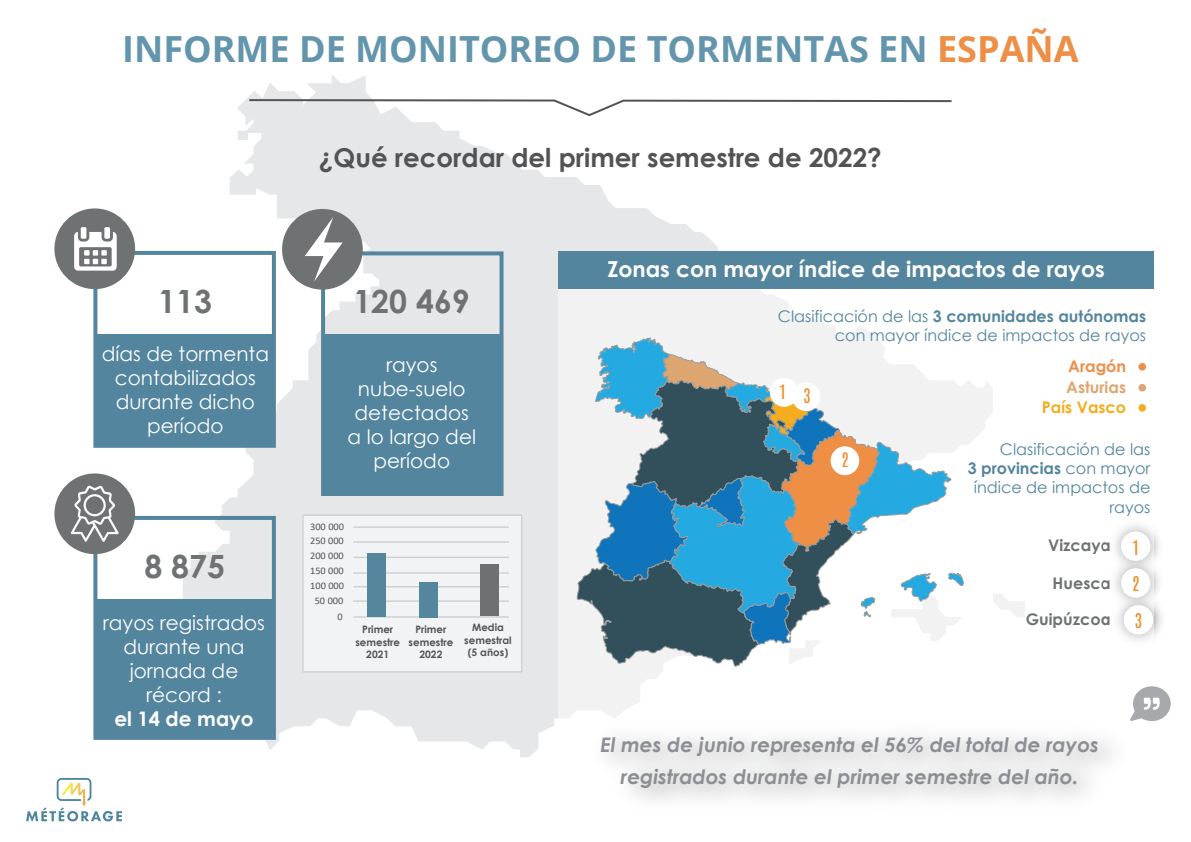
<style>
.page{position:relative;width:1191px;height:842px;background:#fff}
.page>*{position:absolute;margin:0;border:0;box-sizing:border-box;transform-origin:0 0}
.t1{font:700 36px "Open Sans";color:#6396ad}
.t2{font:700 32px "Century Gothic";color:#6e7273}
.t3{font:700 26px "Century Gothic";color:#525352}
.t4{font:700 22px "Century Gothic";color:#fff}
.t5{font:20px/24px "Century Gothic";color:#fff;text-align:center}
.t6{font:italic 700 20px/32px "Century Gothic";color:#8c8e93;text-align:center}
.t7{font:700 20px "Century Gothic";color:#fff}
.t8{font:17.2px/36.8px "Antonio";color:#f08c24}
.t9{font:17px "Antonio";color:#f08c24}
.t10{font:16px/19.2px "Century Gothic";color:#53859e;text-align:right}
.t11{font:700 16px "Century Gothic";color:#6e7273}
.t12{font:700 16px "Century Gothic";color:#f3ad1e}
.t13{font:700 16px "Century Gothic";color:#dda671}
.t14{font:700 16px "Century Gothic";color:#ef8e45}
.t15{font:700 10.2px/12.2px "Century Gothic";color:#515455;text-align:center}
.t16{font:10px/14.2px "Calibri";color:#515455;text-align:center}
.s1{color:#ef8e45}
.s2{font-size:10px}
.s3{font-weight:700}
</style>
<div class="page">
<svg style="left:183px;top:75px;width:535px;height:682px;fill:#e6e7e9"></svg>
<svg style="left:247px;top:98px;width:705px;height:19px"></svg>
<div style="left:321px;top:251px;width:182px;height:245px;border:4px solid #53859e"></div>
<div style="left:322px;top:335px;width:179px;height:159px;background:#53859e"></div>
<div style="left:282px;top:209px;width:81px;height:81px;background:#6e7273;border-radius:50%"></div>
<svg style="left:305px;top:217px;width:38px;height:64px"></svg>
<div style="left:93px;top:251px;width:183px;height:197px;border:4px solid #53859e"></div>
<div style="left:95px;top:334px;width:178px;height:112px;background:#53859e"></div>
<div style="left:54px;top:208px;width:81px;height:81px;background:#6e7273;border-radius:50%"></div>
<svg style="left:74px;top:232px;width:43px;height:39px"></svg>
<div style="left:81px;top:227px;width:5px;height:12px;background:#fff"></div>
<div style="left:104px;top:227px;width:6px;height:12px;background:#fff"></div>
<div style="left:93px;top:516px;width:183px;height:224px;border:4px solid #53859e"></div>
<div style="left:95px;top:599px;width:178px;height:139px;background:#53859e"></div>
<div style="left:54px;top:473px;width:81px;height:81px;background:#6e7273;border-radius:50%"></div>
<svg style="left:71px;top:485px;width:48px;height:57px"></svg>
<div style="left:558px;top:251px;width:596px;height:508px;background:linear-gradient(to right,#f4f4f5,#fff)"></div>
<div style="left:1138px;top:404px;width:8px;height:8px;background:#f3ad1e;border-radius:50%"></div>
<div style="left:1138px;top:363px;width:8px;height:8px;background:#ef8e45;border-radius:50%"></div>
<div style="left:1138px;top:384px;width:8px;height:7px;background:#dda671;border-radius:50%"></div>
<div style="left:558px;top:251px;width:596px;height:38px;background:#53859e"></div>
<img style="left:1103px;top:514px;width:56px;height:37px">
<div style="left:1121px;top:531px;width:29px;height:30px;background:#fff;border-radius:50%"></div>
<img style="left:1103px;top:551px;width:56px;height:64px">
<div style="left:1121px;top:568px;width:29px;height:30px;background:#fff;border-radius:50%"></div>
<img style="left:1106px;top:588px;width:56px;height:64px">
<div style="left:1123px;top:605px;width:30px;height:29px;background:#fff;border-radius:50%"></div>
<img style="left:530px;top:710px;width:624px;height:91px">
<svg style="left:1130px;top:686px;width:40px;height:35px"></svg>
<img style="left:26px;top:778px;width:96px;height:44px">
<svg style="left:577px;top:338px;width:386px;height:328px"></svg>
<div style="left:830px;top:446px;width:29px;height:29px;background:#fff;border-radius:50%"></div>
<div style="left:769px;top:378px;width:29px;height:29px;background:#fff;border-radius:50%"></div>
<div style="left:792px;top:382px;width:28px;height:29px;background:#fff;border-radius:50%"></div>
<div style="left:302px;top:515px;width:220px;height:156px;background:#f2f3f4"></div>
<hr style="left:353px;top:526px;width:156px;height:2px;background:#d0d1d1">
<hr style="left:353px;top:600px;width:156px;height:2px;background:#d0d1d1">
<hr style="left:353px;top:572px;width:156px;height:2px;background:#d0d1d1">
<hr style="left:353px;top:541px;width:156px;height:2px;background:#d0d1d1">
<hr style="left:353px;top:557px;width:156px;height:1px;background:#d0d1d1">
<hr style="left:353px;top:586px;width:156px;height:1px;background:#d0d1d1">
<hr style="left:353px;top:616px;width:156px;height:2px;background:#d0d1d1">
<div style="left:479px;top:564px;width:19px;height:52px;background:#6e7173"></div>
<div style="left:302px;top:515px;width:220px;height:157px;border:2px solid #d0d1d1"></div>
<div style="left:367px;top:553px;width:19px;height:64px;background:#54869e"></div>
<div style="left:419px;top:582px;width:19px;height:35px;background:#54869e"></div>
<h1 class="t1" style="left:122px;top:23px;width:958px">INFORME DE MONITOREO DE TORMENTAS EN <span class="s1">ESPAÑA</span></h1>
<h3 class="t3" style="left:319px;top:138px;width:564px">¿Qué recordar del primer semestre de 2022?</h3>
<h2 class="t2" style="left:158px;top:277px;width:55px">113</h2>
<p class="t5" style="left:102px;top:341px;width:169px">días de tormenta contabilizados durante dicho período</p>
<h2 class="t2" style="left:144px;top:542px;width:82px">8 875</h2>
<p class="t5" style="left:103px;top:610px;width:164px">rayos registrados durante una jornada de récord :</p>
<p class="t7" style="left:114px;top:703px;width:141px">el 14 de mayo</p>
<h2 class="t2" style="left:353px;top:277px;width:118px">120 469</h2>
<p class="t5" style="left:348px;top:352px;width:130px">rayos nube-suelo detectados a lo largo del período</p>
<p class="t16" style="left:310px;top:519px;width:35px">300 000</p>
<p class="t16" style="left:310px;top:533px;width:35px">250 000</p>
<p class="t16" style="left:310px;top:548px;width:35px;text-align:left">200 000<br>150 000</p>
<p class="t16" style="left:310px;top:579px;width:35px">100 000<br>50 000</p>
<p class="t16" style="left:338px;top:609px;width:7px">0</p>
<p class="t15" style="left:355px;top:623px;width:46px">Primer semestre<br>2021</p>
<p class="t15" style="left:464px;top:621px;width:49px">Media semestral (5 a<span class="s2">ñ</span>os)</p>
<p class="t15" style="left:408px;top:623px;width:46px">Primer semestre<br>2022</p>
<p class="t4" style="left:607px;top:252px;width:499px">Zonas con mayor índice de impactos de rayos</p>
<p class="t10" style="left:778px;top:306px;width:369px">Clasificación de las <span class="s3">3 comunidades autónomas </span>con mayor índice de impactos de rayos</p>
<p class="t9" style="left:779px;top:382px;width:33px">1 3</p>
<p class="t9" style="left:841px;top:448px;width:8px">2</p>
<p class="t14" style="left:1068px;top:354px;width:59px">Aragón</p>
<p class="t13" style="left:1066px;top:375px;width:61px">Asturias</p>
<p class="t12" style="left:1042px;top:395px;width:86px">País Vasco</p>
<p class="t10" style="left:967px;top:439px;width:184px">Clasificación de las<br><span class="s3">3 provincias</span> con mayor índice de impactos de rayos</p>
<p class="t8" style="left:1132px;top:529px;width:11px">1<br>2<br>3</p>
<p class="t11" style="left:1048px;top:533px;width:65px">Vizcaya</p>
<p class="t11" style="left:1052px;top:571px;width:60px">Huesca</p>
<p class="t11" style="left:1025px;top:607px;width:87px">Guipúzcoa</p>
<p class="t6" style="left:600px;top:728px;width:500px">El mes de junio representa el 56% del total de rayos registrados durante el primer semestre del año.</p>
</div>
